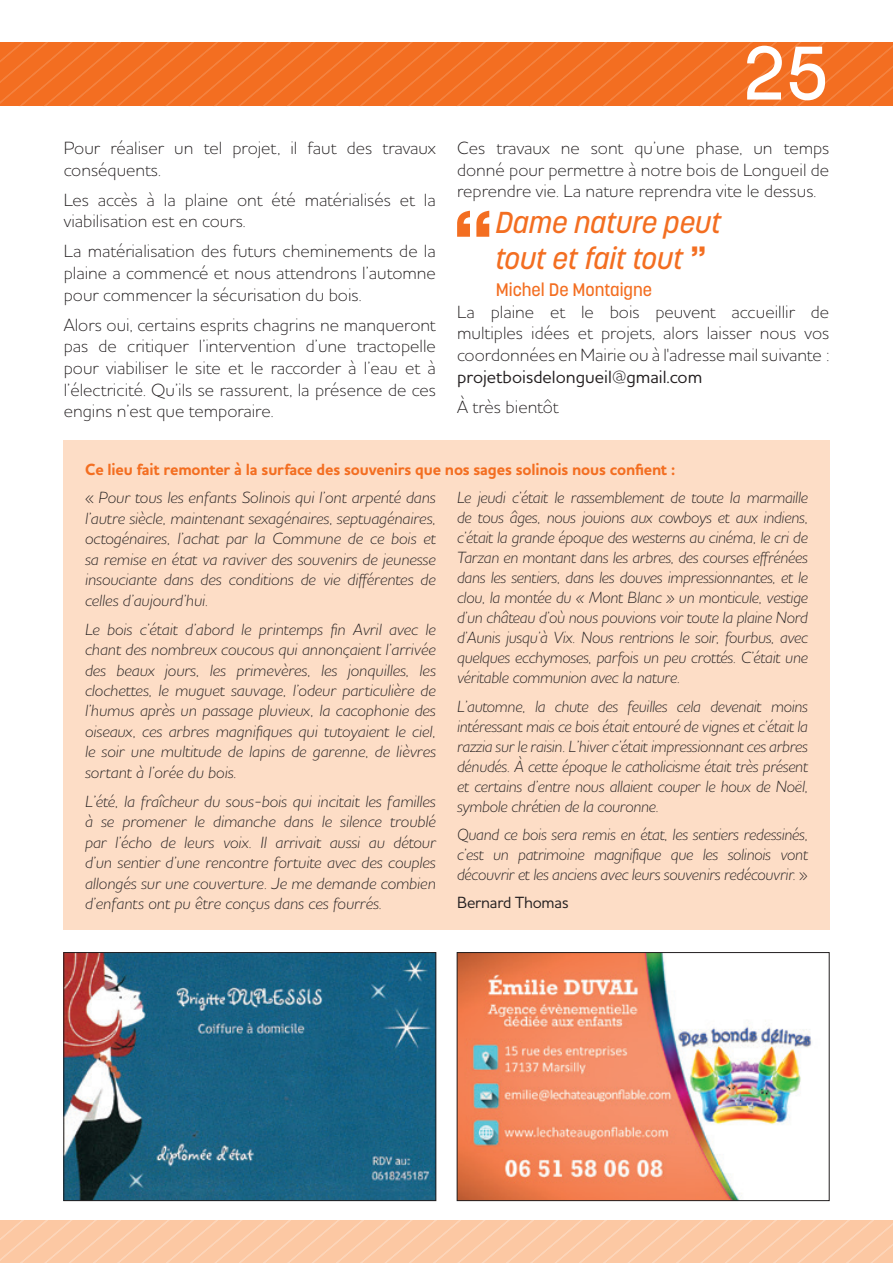
<style>
.page{position:relative;width:893px;height:1263px;background:#fff}
.page>*{position:absolute;margin:0;border:0;box-sizing:border-box;transform-origin:0 0}
.t1{font:78px "Krungthep";color:#f36e21}
.t2{font:500 75px "Korolev";color:#fff}
.t3{font:italic 500 30px/36px "Korolev";color:#f36e21}
.t4{font:300 18px/21.6px "Houschka Pro";color:#231f20;text-align:justify}
.t5{font:500 18px "Houschka Pro";color:#231f20}
.t6{font:500 18px "Korolev";color:#f36e21}
.t7{font:italic 300 16.5px/20.4px "Houschka Pro";letter-spacing:-.01em;color:#231f20;text-align:justify}
.t8{font:700 16.5px/28.5px "Houschka Pro";letter-spacing:-.01em;color:#f36e21}
.t9{font:500 16.5px "Houschka Pro";letter-spacing:-.01em;color:#231f20}
.s1{font-family:"Krungthep";font-weight:400;font-style:normal}
.s2{font-weight:300;color:#231f20}
.s3{font-weight:300;font-style:italic;color:#231f20}
.s4{font-style:normal}
</style>
<div class="page">
<svg style="left:861px;top:43px;width:32px;height:63px;background:#f37024"></svg>
<svg style="left:799px;top:43px;width:62px;height:63px;background:#f37024"></svg>
<svg style="left:677px;top:43px;width:122px;height:63px;background:#f37024"></svg>
<svg style="left:0;top:43px;width:677px;height:63px;background:#f37024"></svg>
<svg style="left:0;top:1220px;width:893px;height:43px;background:#fcc9a5"></svg>
<div style="left:63px;top:440px;width:767px;height:489px;background:#fdddc6"></div>
<img style="left:65px;top:954px;width:369px;height:245px">
<div style="left:63px;top:952px;width:373px;height:249px;border:1px solid #231f20"></div>
<img style="left:459px;top:954px;width:353px;height:245px">
<div style="left:457px;top:952px;width:373px;height:249px;border:1px solid #231f20"></div>
<p class="t4" style="left:64px;top:137px;width:374px">Pour réaliser un tel projet, il faut des travaux conséquents.</p>
<p class="t4" style="left:64px;top:188px;width:374px">Les accès à la plaine ont été matérialisés et la viabilisation est en cours.</p>
<p class="t4" style="left:64px;top:240px;width:374px">La matérialisation des futurs cheminements de la plaine a commencé et nous attendrons l’automne pour commencer la sécurisation du bois.</p>
<p class="t4" style="left:64px;top:313px;width:374px">Alors oui, certains esprits chagrins ne manqueront pas de critiquer l’intervention d’une tractopelle pour viabiliser le site et le raccorder à l’eau et à l’électricité. Qu’ils se rassurent, la présence de ces engins n’est que temporaire.</p>
<h2 class="t2" style="left:744px;top:26px;width:87px">25</h2>
<p class="t4" style="left:457px;top:137px;width:374px">Ces travaux ne sont qu’une phase, un temps donné pour permettre à notre bois de Longueil de reprendre vie. La nature reprendra vite le dessus.</p>
<h1 class="t1" style="left:451px;top:197px;width:47px">“</h1>
<h3 class="t3" style="left:496px;top:205px;width:227px">Dame nature peut tout et fait tout <span class="s1">”</span></h3>
<p class="t6" style="left:496px;top:278px;width:158px">Michel De Montaigne</p>
<p class="t4" style="left:457px;top:300px;width:374px">La plaine et le bois peuvent accueillir de multiples idées et projets, alors laisser nous vos coordonnées en Mairie ou à l'adresse mail suivante :</p>
<p class="t5" style="left:457px;top:365px;width:247px">projetboisdelongueil@gmail.com</p>
<p class="t4" style="left:457px;top:395px;width:103px">À très bientôt</p>
<p class="t8" style="left:85px;top:455px;width:592px">Ce lieu fait remonter à la surface des souvenirs que nos sages solinois nous confient : <span class="s2">«</span> <span class="s3">Pour tous les enfants Solinois qui l’ont arpenté dans</span></p>
<p class="t7" style="left:85px;top:508px;width:352px">l’autre siècle, maintenant sexagénaires, septuagénaires, octogénaires, l’achat par la Commune de ce bois et sa remise en état va raviver des souvenirs de jeunesse insouciante dans des conditions de vie différentes de celles d’aujourd’hui.</p>
<p class="t7" style="left:85px;top:618px;width:352px">Le bois c’était d’abord le printemps fin Avril avec le chant des nombreux coucous qui annonçaient l’arrivée des beaux jours, les primevères, les jonquilles, les clochettes, le muguet sauvage, l’odeur particulière de l’humus après un passage pluvieux, la cacophonie des oiseaux, ces arbres magnifiques qui tutoyaient le ciel, le soir une multitude de lapins de garenne, de lièvres sortant à l’orée du bois.</p>
<p class="t7" style="left:85px;top:790px;width:352px">L’été, la fraîcheur du sous-bois qui incitait les familles à se promener le dimanche dans le silence troublé par l’écho de leurs voix. Il arrivait aussi au détour d’un sentier d’une rencontre fortuite avec des couples allongés sur une couverture. Je me demande combien d’enfants ont pu être conçus dans ces fourrés.</p>
<p class="t7" style="left:457px;top:487px;width:352px;line-height:20px">Le jeudi c’était le rassemblement de toute la marmaille de tous âges, nous jouions aux cowboys et aux indiens, c’était la grande époque des westerns au cinéma, le cri de Tarzan en montant dans les arbres, des courses effrénées dans les sentiers, dans les douves impressionnantes, et le clou, la montée du « Mont Blanc » un monticule, vestige d’un château d’où nous pouvions voir toute la plaine Nord d’Aunis jusqu’à Vix. Nous rentrions le soir, fourbus, avec quelques ecchymoses, parfois un peu crottés. C’était une véritable communion avec la nature.</p>
<p class="t7" style="left:457px;top:696px;width:352px;line-height:20px">L’automne, la chute des feuilles cela devenait moins intéressant mais ce bois était entouré de vignes et c’était la razzia sur le raisin. L’hiver c’était impressionnant ces arbres dénudés. À cette époque le catholicisme était très présent et certains d’entre nous allaient couper le houx de Noël, symbole chrétien de la couronne.</p>
<p class="t7" style="left:457px;top:824px;width:352px;line-height:20px">Quand ce bois sera remis en état, les sentiers redessinés, c’est un patrimoine magnifique que les solinois vont découvrir et les anciens avec leurs souvenirs redécouvrir. <span class="s4">»</span></p>
<p class="t9" style="left:457px;top:892px;width:113px">Bernard Thomas</p>
</div>
